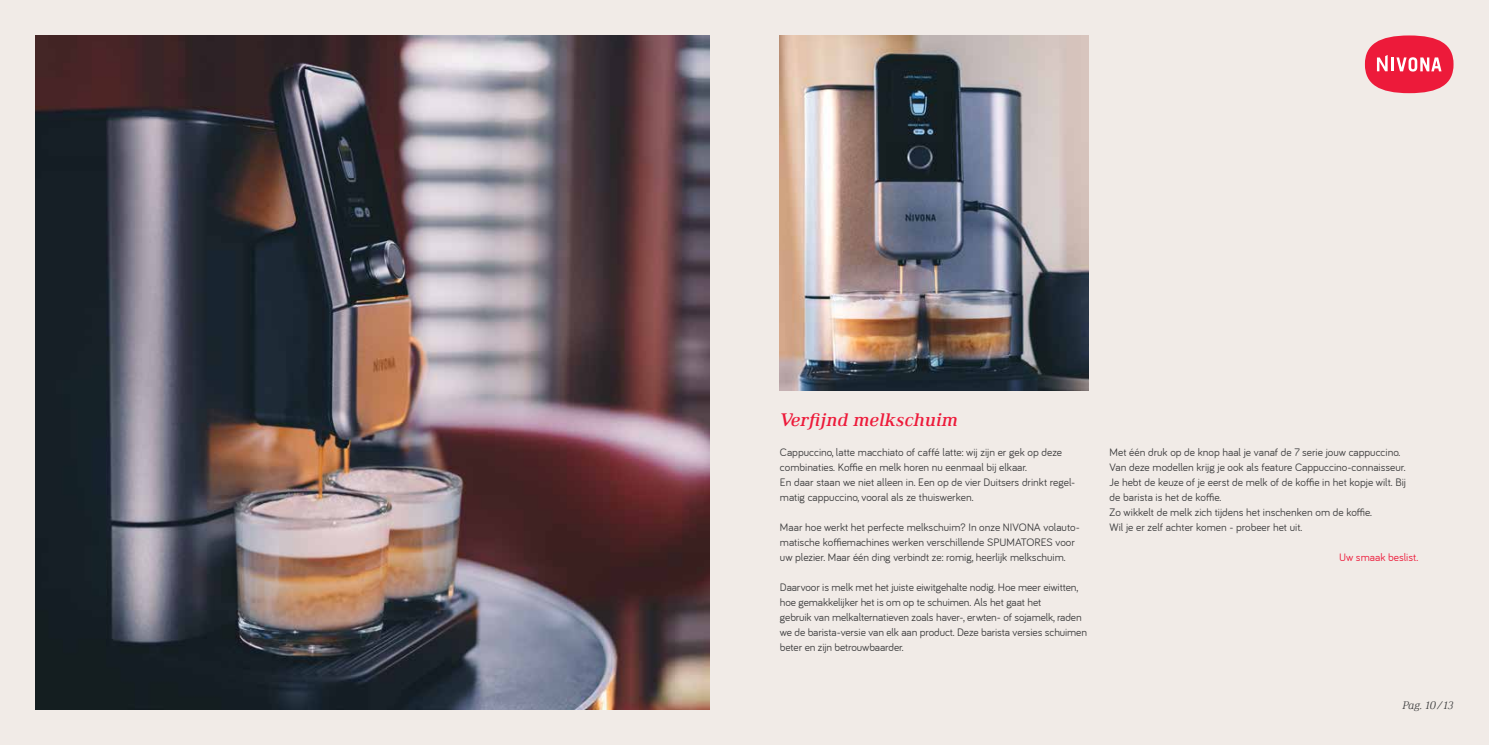
<style>
.page{position:relative;width:1489px;height:745px;background:#fff}
.page>*{position:absolute;margin:0;border:0;box-sizing:border-box;transform-origin:0 0}
.t1{font:italic 500 18.75px "Ethos";color:#ed1a3a}
.t2{font:11.25px/15px "Bariol";color:#3e3e3f}
.t3{font:11.25px "Bariol";color:#ed1a3a}
.t4{font:italic 300 11.25px "Ethos";color:#3e3e3f}
</style>
<div class="page">
<div style="left:0;top:0;width:1488px;height:744px;background:#f1ebe7"></div>
<img style="left:35px;top:35px;width:674px;height:674px">
<div style="left:1364px;top:35px;width:89px;height:58px;background:#ed1a3a;border-radius:50%"></div>
<svg style="left:1376px;top:55px;width:65px;height:16px"></svg>
<img style="left:780px;top:35px;width:308px;height:355px">
<h1 class="t1" style="left:780px;top:408px;width:180px">Verfijnd melkschuim</h1>
<p class="t2" style="left:780px;top:444px;width:297px">Cappuccino, latte macchiato of caffé latte: wij zijn er gek op deze combinaties. Koffie en melk horen nu eenmaal bij elkaar.<br>En daar staan we niet alleen in. Een op de vier Duitsers drinkt regel&shy;matig cappuccino, vooral als ze thuiswerken.</p>
<p class="t2" style="left:780px;top:519px;width:301px">Maar hoe werkt het perfecte melkschuim? In onze NIVONA volauto&shy;matische koffiemachines werken verschillende SPUMATORES voor uw plezier. Maar één ding verbindt ze: romig, heerlijk melkschuim.</p>
<p class="t2" style="left:780px;top:579px;width:308px">Daarvoor is melk met het juiste eiwitgehalte nodig. Hoe meer eiwitten, hoe gemakkelijker het is om op te schuimen. Als het gaat het<br>gebruik van melkalternatieven zoals haver-, erwten- of sojamelk, raden we de barista-versie van elk aan product. Deze barista versies schuimen beter en zijn betrouwbaarder.</p>
<p class="t2" style="left:1109px;top:444px;width:298px">Met één druk op de knop haal je vanaf de 7 serie jouw cappuccino.<br>Van deze modellen krijg je ook als feature Cappuccino-connaisseur.<br>Je hebt de keuze of je eerst de melk of de koffie in het kopje wilt. Bij de barista is het de koffie.<br>Zo wikkelt de melk zich tijdens het inschenken om de koffie.<br>Wil je er zelf achter komen - probeer het uit.</p>
<p class="t3" style="left:1338px;top:550px;width:81px">Uw smaak beslist.</p>
<p class="t4" style="left:1402px;top:698px;width:53px">Pag. 10/ 13</p>
</div>
